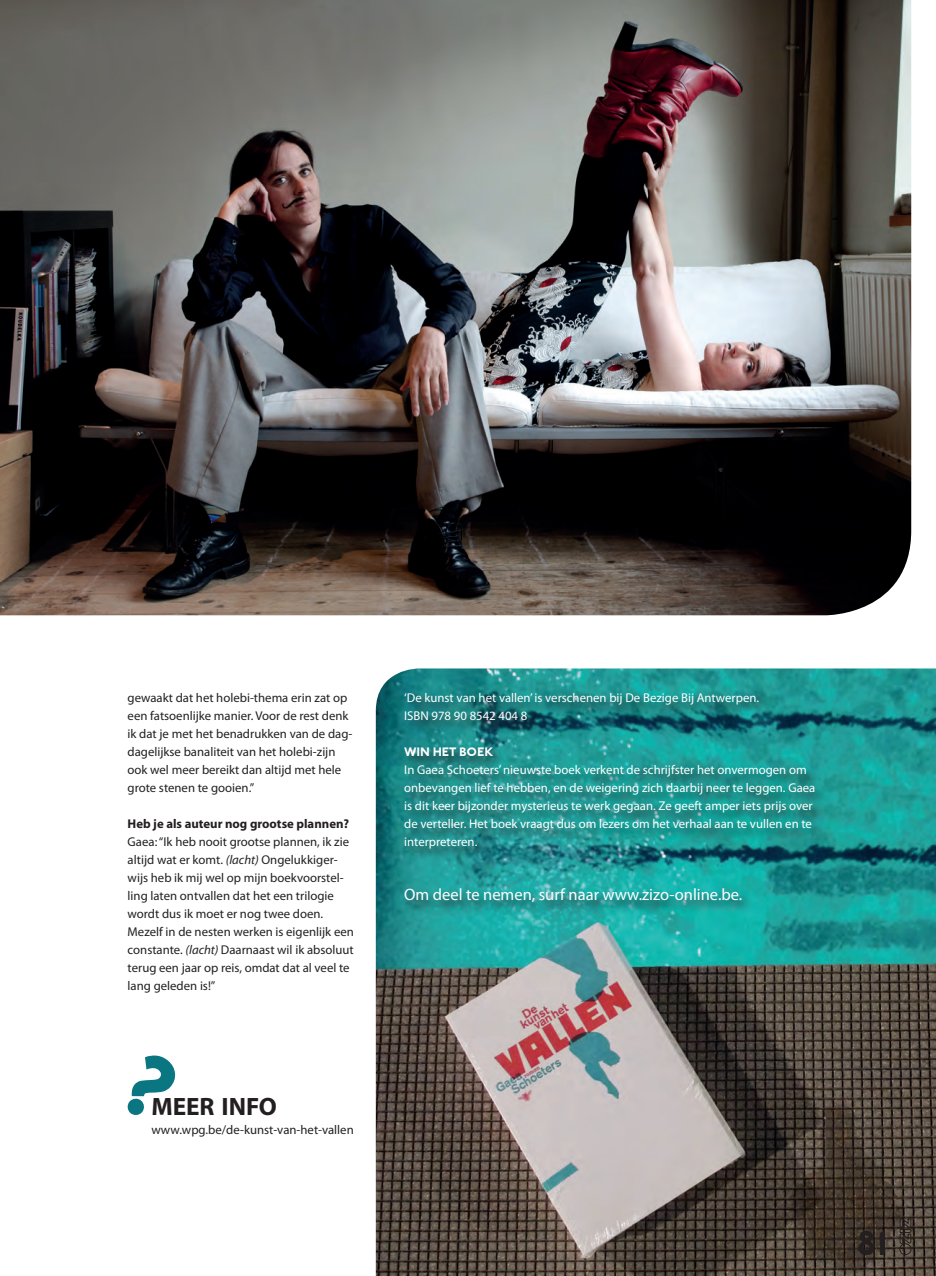
<style>
.page{position:relative;width:936px;height:1276px;background:#fff}
.page>*{position:absolute;margin:0;border:0;box-sizing:border-box;transform-origin:0 0}
.t1{font:36px "Johnston ITCTT Bold";color:#231f20}
.EDITO{font:700 25.2px "Myriad Pro";letter-spacing:-.005em;color:#231f20}
.bodytekst{font:16.5px "Myriad Pro";color:#fff}
.bodytekst-2{font:12.75px/18px "Myriad Pro";color:#231f20}
.bodytekst-3{font:12.75px/18px "Myriad Pro";color:#fff}
.bodytekst-4{font:700 12.75px "Myriad Pro";color:#231f20}
.bodytekst-5{font:12.75px "Johnston ITCTT Bold";color:#fff}
.s1{font-style:italic}
</style>
<div class="page">
<img style="left:376px;top:668px;width:559px;height:608px">
<svg style="left:899px;top:1218px;width:12px;height:37px"></svg>
<img style="left:0;top:0;width:911px;height:615px">
<svg style="left:402px;top:691px;width:427px;height:225px"></svg>
<svg style="left:127px;top:1055px;width:49px;height:60px"></svg>
<p class="bodytekst-2" style="left:128px;top:689px;width:226px">gewaakt dat het holebi-thema erin zat op een fatsoenlijke manier. Voor de rest denk ik dat je met het benadrukken van de dag&shy;dagelijkse banaliteit van het holebi-zijn ook wel meer bereikt dan altijd met hele grote stenen te gooien.”</p>
<p class="bodytekst-4" style="left:128px;top:815px;width:223px">Heb je als auteur nog grootse plannen?</p>
<p class="bodytekst-2" style="left:128px;top:833px;width:228px">Gaea: “Ik heb nooit grootse plannen, ik zie altijd wat er komt. <span class="s1">(lacht)</span> Ongelukkiger&shy;wijs heb ik mij wel op mijn boekvoorstel&shy;ling laten ontvallen dat het een trilogie wordt dus ik moet er nog twee doen.<br>Mezelf in de nesten werken is eigenlijk een constante. <span class="s1">(lacht)</span> Daarnaast wil ik absoluut terug een jaar op reis, omdat dat al veel te lang geleden is!”</p>
<p class="EDITO" style="left:151px;top:1090px;width:127px">MEER INFO</p>
<p class="bodytekst-2" style="left:151px;top:1121px;width:204px">www.wpg.be/de-kunst-van-het-vallen</p>
<p class="bodytekst-3" style="left:404px;top:689px;width:356px">‘De kunst van het vallen’ is verschenen bij De Bezige Bij Antwerpen.</p>
<p class="bodytekst-3" style="left:404px;top:707px;width:125px">ISBN 978 90 8542 404 8</p>
<p class="bodytekst-5" style="left:404px;top:744px;width:91px">WIN HET BOEK</p>
<p class="bodytekst-3" style="left:404px;top:761px;width:412px">In Gaea Schoeters’ nieuwste boek verkent de schrijfster het onvermogen om onbevangen lief te hebben, en de weigering zich daarbij neer te leggen. Gaea is dit keer bijzonder mysterieus te werk gegaan. Ze geeft amper iets prijs over de verteller. Het boek vraagt dus om lezers om het verhaal aan te vullen en te interpreteren.</p>
<p class="bodytekst" style="left:404px;top:884px;width:339px">Om deel te nemen, surf naar www.zizo-online.be.</p>
<h1 class="t1" style="left:855px;top:1221px;width:39px">81</h1>
</div>
